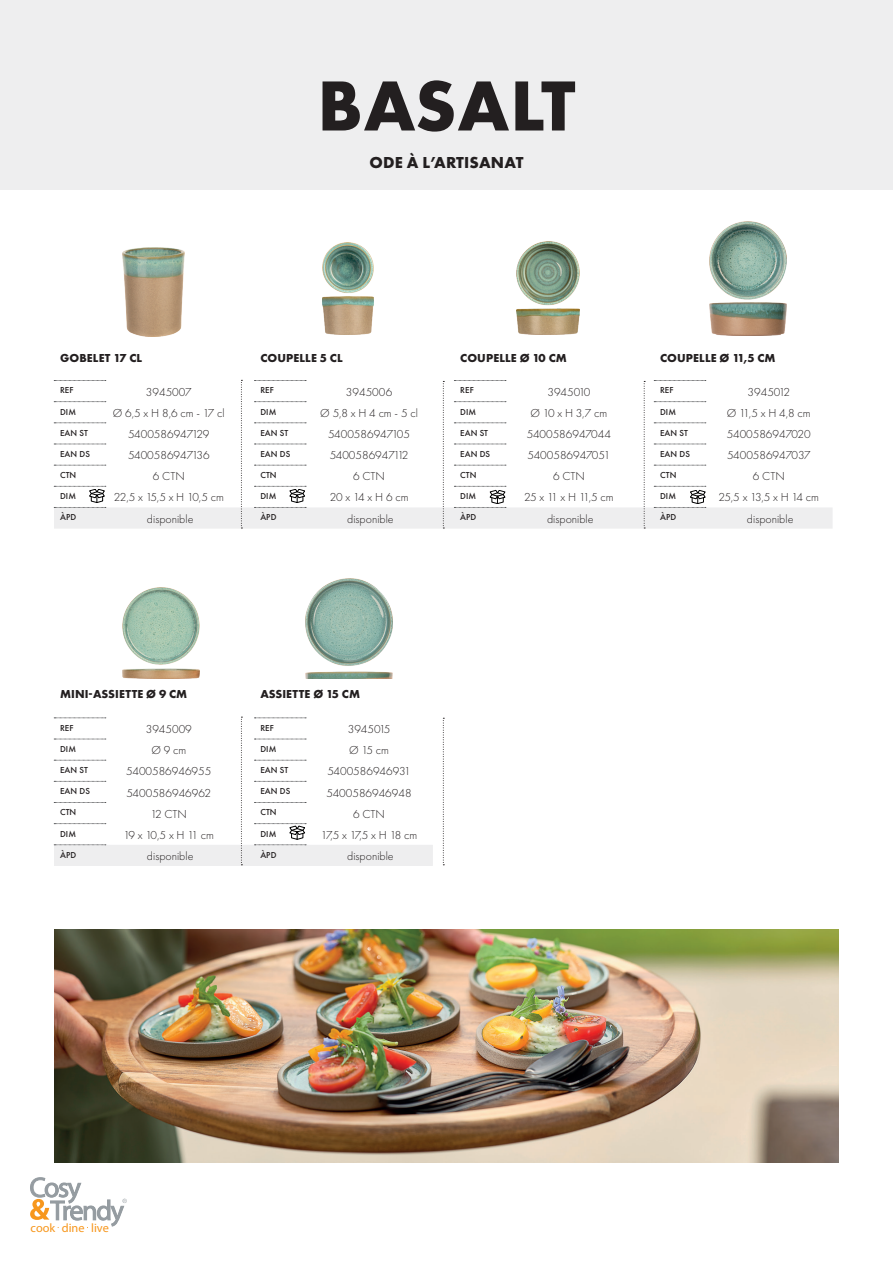
<style>
.page{position:relative;width:893px;height:1263px;background:#fff}
.page>*{position:absolute;margin:0;border:0;box-sizing:border-box;transform-origin:0 0}
.t1{font:700 73.5px "Futura PT";letter-spacing:.01em;color:#231f20}
.t2{font:700 16.5px "Futura PT";letter-spacing:.01em;color:#231f20}
.t3{font:12.3px "Myriad Pro";color:#f7971d}
.t4{font:300 12px "Futura PT";color:#231f20}
.t5{font:700 12px "Futura PT";letter-spacing:.01em;color:#231f20}
.t6{font:500 9px "Futura PT";letter-spacing:.01em;color:#231f20}
</style>
<div class="page">
<div style="left:0;top:0;width:893px;height:189px;background:#eeeeef"></div>
<img style="left:54px;top:929px;width:785px;height:233px">
<svg style="left:443px;top:718px;width:1px;height:147px"></svg>
<svg style="left:54px;top:717px;width:379px;height:149px"></svg>
<svg style="left:54px;top:380px;width:779px;height:149px"></svg>
<img style="left:322px;top:242px;width:51px;height:92px">
<img style="left:122px;top:248px;width:63px;height:88px">
<img style="left:710px;top:222px;width:77px;height:114px">
<img style="left:516px;top:242px;width:64px;height:92px">
<img style="left:122px;top:588px;width:78px;height:90px">
<img style="left:305px;top:578px;width:88px;height:100px">
<svg style="left:30px;top:1177px;width:97px;height:51px"></svg>
<h1 class="t1" style="left:317px;top:59px;width:260px">BASALT</h1>
<h2 class="t2" style="left:369px;top:152px;width:155px">ODE À L’ARTISANAT</h2>
<p class="t5" style="left:60px;top:350px;width:84px">GOBELET 17 CL</p>
<p class="t5" style="left:260px;top:350px;width:84px">COUPELLE 5 CL</p>
<p class="t5" style="left:460px;top:350px;width:108px">COUPELLE Ø 10 CM</p>
<p class="t5" style="left:660px;top:350px;width:117px">COUPELLE Ø 11,5 CM</p>
<p class="t6" style="left:60px;top:385px;width:15px">REF</p>
<p class="t4" style="left:146px;top:385px;width:47px">3945007</p>
<p class="t6" style="left:260px;top:385px;width:15px">REF</p>
<p class="t4" style="left:346px;top:385px;width:48px">3945006</p>
<p class="t6" style="left:460px;top:385px;width:15px">REF</p>
<p class="t4" style="left:547px;top:385px;width:45px">3945010</p>
<p class="t6" style="left:660px;top:385px;width:15px">REF</p>
<p class="t4" style="left:748px;top:385px;width:44px">3945012</p>
<p class="t6" style="left:60px;top:406px;width:18px">DIM</p>
<p class="t4" style="left:113px;top:406px;width:113px">Ø 6,5 x H 8,6 cm - 17 cl</p>
<p class="t6" style="left:260px;top:406px;width:18px">DIM</p>
<p class="t4" style="left:320px;top:406px;width:99px">Ø 5,8 x H 4 cm - 5 cl</p>
<p class="t6" style="left:460px;top:406px;width:18px">DIM</p>
<p class="t4" style="left:530px;top:406px;width:78px">Ø 10 x H 3,7 cm</p>
<p class="t6" style="left:660px;top:406px;width:18px">DIM</p>
<p class="t4" style="left:727px;top:406px;width:85px">Ø 11,5 x H 4,8 cm</p>
<p class="t6" style="left:60px;top:427px;width:29px">EAN ST</p>
<p class="t4" style="left:128px;top:427px;width:83px">5400586947129</p>
<p class="t6" style="left:260px;top:427px;width:29px">EAN ST</p>
<p class="t4" style="left:328px;top:427px;width:84px">5400586947105</p>
<p class="t6" style="left:460px;top:427px;width:29px">EAN ST</p>
<p class="t4" style="left:527px;top:427px;width:86px">5400586947044</p>
<p class="t6" style="left:660px;top:427px;width:29px">EAN ST</p>
<p class="t4" style="left:727px;top:427px;width:85px">5400586947020</p>
<p class="t6" style="left:60px;top:448px;width:32px">EAN DS</p>
<p class="t4" style="left:128px;top:448px;width:83px">5400586947136</p>
<p class="t6" style="left:260px;top:448px;width:32px">EAN DS</p>
<p class="t4" style="left:330px;top:448px;width:80px">5400586947112</p>
<p class="t6" style="left:460px;top:448px;width:32px">EAN DS</p>
<p class="t4" style="left:528px;top:448px;width:84px">5400586947051</p>
<p class="t6" style="left:660px;top:448px;width:32px">EAN DS</p>
<p class="t4" style="left:727px;top:448px;width:85px">5400586947037</p>
<p class="t6" style="left:60px;top:470px;width:18px">CTN</p>
<p class="t4" style="left:153px;top:469px;width:33px">6 CTN</p>
<p class="t6" style="left:260px;top:470px;width:18px">CTN</p>
<p class="t4" style="left:353px;top:469px;width:33px">6 CTN</p>
<p class="t6" style="left:460px;top:470px;width:18px">CTN</p>
<p class="t4" style="left:553px;top:469px;width:33px">6 CTN</p>
<p class="t6" style="left:660px;top:470px;width:18px">CTN</p>
<p class="t4" style="left:753px;top:469px;width:33px">6 CTN</p>
<p class="t6" style="left:60px;top:491px;width:18px">DIM</p>
<p class="t4" style="left:114px;top:491px;width:112px">22,5 x 15,5 x H 10,5 cm</p>
<p class="t6" style="left:260px;top:491px;width:18px">DIM</p>
<p class="t4" style="left:330px;top:491px;width:80px">20 x 14 x H 6 cm</p>
<p class="t6" style="left:460px;top:491px;width:18px">DIM</p>
<p class="t4" style="left:524px;top:491px;width:91px">25 x 11 x H 11,5 cm</p>
<p class="t6" style="left:660px;top:491px;width:18px">DIM</p>
<p class="t4" style="left:719px;top:491px;width:102px">25,5 x 13,5 x H 14 cm</p>
<p class="t6" style="left:60px;top:512px;width:18px">ÀPD</p>
<p class="t4" style="left:147px;top:512px;width:48px">disponible</p>
<p class="t6" style="left:260px;top:512px;width:18px">ÀPD</p>
<p class="t4" style="left:347px;top:512px;width:48px">disponible</p>
<p class="t6" style="left:460px;top:512px;width:18px">ÀPD</p>
<p class="t4" style="left:547px;top:512px;width:48px">disponible</p>
<p class="t6" style="left:660px;top:512px;width:18px">ÀPD</p>
<p class="t4" style="left:747px;top:512px;width:48px">disponible</p>
<p class="t5" style="left:60px;top:687px;width:129px">MINI-ASSIETTE Ø 9 CM</p>
<p class="t5" style="left:260px;top:687px;width:101px">ASSIETTE Ø 15 CM</p>
<p class="t6" style="left:60px;top:722px;width:15px">REF</p>
<p class="t4" style="left:146px;top:722px;width:48px">3945009</p>
<p class="t6" style="left:260px;top:722px;width:15px">REF</p>
<p class="t4" style="left:348px;top:722px;width:44px">3945015</p>
<p class="t6" style="left:60px;top:743px;width:18px">DIM</p>
<p class="t4" style="left:151px;top:743px;width:36px">Ø 9 cm</p>
<p class="t6" style="left:260px;top:743px;width:18px">DIM</p>
<p class="t4" style="left:349px;top:743px;width:41px">Ø 15 cm</p>
<p class="t6" style="left:60px;top:765px;width:29px">EAN ST</p>
<p class="t4" style="left:126px;top:764px;width:87px">5400586946955</p>
<p class="t6" style="left:260px;top:765px;width:29px">EAN ST</p>
<p class="t4" style="left:327px;top:764px;width:85px">5400586946931</p>
<p class="t6" style="left:60px;top:786px;width:32px">EAN DS</p>
<p class="t4" style="left:127px;top:786px;width:86px">5400586946962</p>
<p class="t6" style="left:260px;top:786px;width:32px">EAN DS</p>
<p class="t4" style="left:327px;top:786px;width:87px">5400586946948</p>
<p class="t6" style="left:60px;top:807px;width:18px">CTN</p>
<p class="t4" style="left:151px;top:807px;width:38px">12 CTN</p>
<p class="t6" style="left:260px;top:807px;width:18px">CTN</p>
<p class="t4" style="left:353px;top:807px;width:33px">6 CTN</p>
<p class="t6" style="left:60px;top:828px;width:18px">DIM</p>
<p class="t4" style="left:124px;top:828px;width:92px">19 x 10,5 x H 11 cm</p>
<p class="t6" style="left:260px;top:828px;width:18px">DIM</p>
<p class="t4" style="left:321px;top:828px;width:98px">17,5 x 17,5 x H 18 cm</p>
<p class="t6" style="left:60px;top:849px;width:18px">ÀPD</p>
<p class="t4" style="left:147px;top:849px;width:48px">disponible</p>
<p class="t6" style="left:260px;top:849px;width:18px">ÀPD</p>
<p class="t4" style="left:347px;top:849px;width:48px">disponible</p>
<p class="t3" style="left:31px;top:1220px;width:80px">cook dine live</p>
</div>
